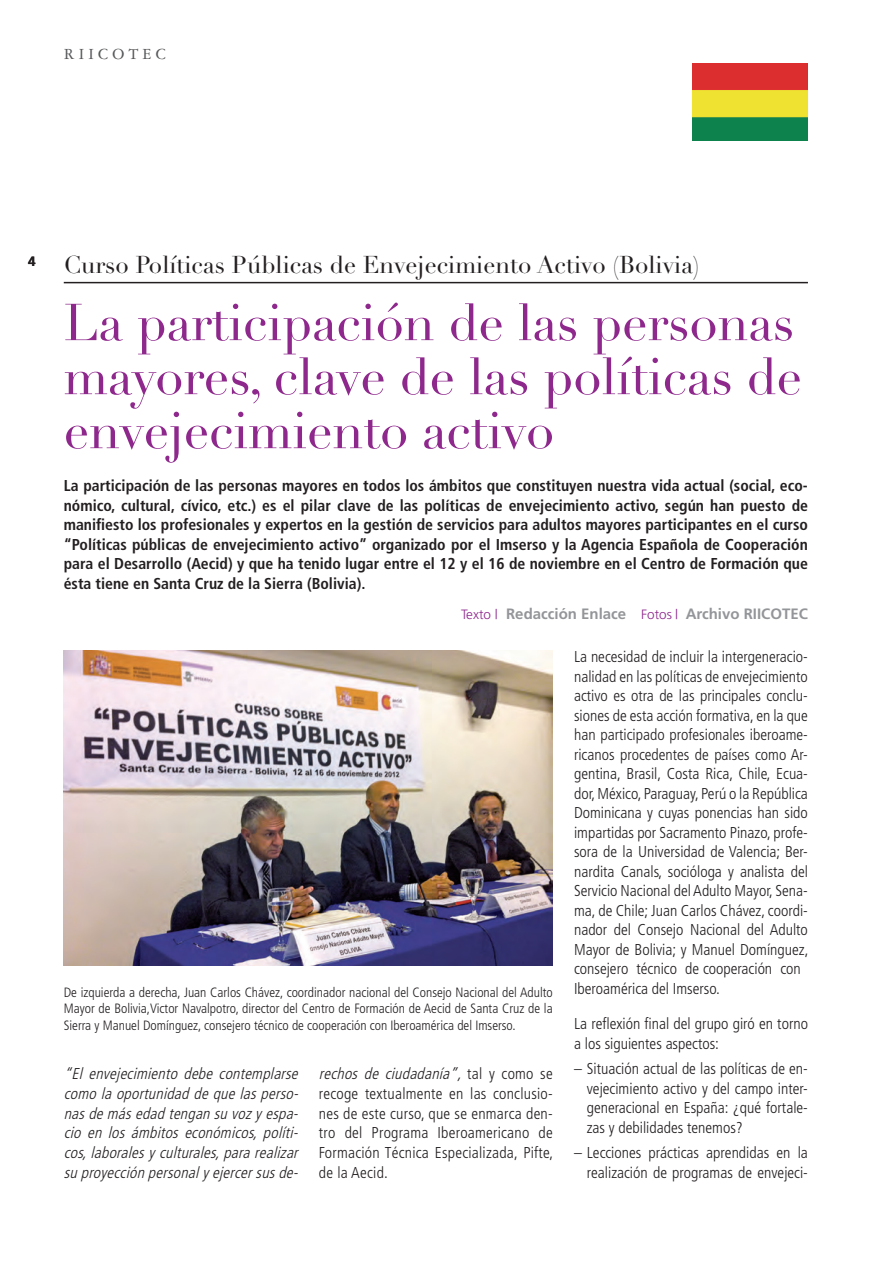
<style>
.page{position:relative;width:893px;height:1263px;background:#fff}
.page>*{position:absolute;margin:0;border:0;box-sizing:border-box;transform-origin:0 0}
.TITULO{font:51px/54px "Didot LH";letter-spacing:-.005em;color:#8f288d}
.ANTETITULO{font:24px "Didot LH";color:#231f20}
._0_CABECERA{font:16.5px "Garamond Three";letter-spacing:.25em;color:#57585a}
.TEXTO{font:300 condensed 15.75px/19.5px "Frutiger";color:#231f20;text-align:justify}
.ENTRADILLA{font:700 condensed 15.75px/19.5px "Frutiger";color:#231f20;text-align:justify}
.TEXTO___1_mm{font:300 condensed 15.75px/19.5px "Frutiger";color:#231f20}
.TEXTO-2{font:italic 300 condensed 15.75px/19.8px "Frutiger";color:#231f20;text-align:justify}
.t1{font:700 15px "Frutiger";color:#939598}
.PIE_DE_FOTO{font:300 condensed 13.5px/16.5px "Frutiger";color:#231f20;text-align:justify}
.t2{font:700 13.5px "Frutiger";color:#231f20}
.s1{font-weight:300;font-size:13.5px;color:#8f288d}
.s2{font-style:italic}
</style>
<div class="page">
<hr style="left:892px;top:0;width:1px;height:1263px;background:#e7d8ea">
<hr style="left:64px;top:282px;width:744px;height:1px;background:#231f20">
<img style="left:64px;top:651px;width:489px;height:314px">
<img style="left:693px;top:64px;width:115px;height:76px">
<hr style="left:892px;top:1106px;width:1px;height:157px;background:#e21a21">
<p class="_0_CABECERA" style="left:64px;top:45px;width:104px">RIICOTEC</p>
<p class="t2" style="left:28px;top:253px;width:9px">4</p>
<p class="ANTETITULO" style="left:64px;top:251px;width:637px">Curso Políticas Públicas de Envejecimiento Activo (Bolivia)</p>
<p class="TITULO" style="left:64px;top:297px;width:740px">La participación de las personas mayores, clave de las políticas de envejecimiento activo</p>
<p class="ENTRADILLA" style="left:64px;top:476px;width:746px">La participación de las personas mayores en todos los ámbitos que constituyen nuestra vida actual (social, eco&shy;nómico, cultural, cívico, etc.) es el pilar clave de las políticas de envejecimiento activo, según han puesto de manifiesto los profesionales y expertos en la gestión de servicios para adultos mayores participantes en el curso “Políticas públicas de envejecimiento activo” organizado por el Imserso y la Agencia Española de Cooperación para el Desarrollo (Aecid) y que ha tenido lugar entre el 12 y el 16 de noviembre en el Centro de Formación que ésta tiene en Santa Cruz de la Sierra (Bolivia).</p>
<p class="t1" style="left:461px;top:605px;width:348px"><span class="s1">Texto |</span> Redacción Enlace <span class="s1">Fotos |</span> Archivo RIICOTEC</p>
<p class="PIE_DE_FOTO" style="left:64px;top:984px;width:490px">De izquierda a derecha, Juan Carlos Chávez, coordinador nacional del Consejo Nacional del Adulto Mayor de Bolivia,Victor Navalpotro, director del Centro de Formación de Aecid de Santa Cruz de la Sierra y Manuel Domínguez, consejero técnico de cooperación con Iberoamérica del Imserso.</p>
<p class="TEXTO-2" style="left:64px;top:1064px;width:240px">“El envejecimiento debe contemplarse como laoportunidad dequelasperso&shy;nasdemásedad tengan su vozyespa&shy;cio en los ámbitos económicos, políti&shy;cos,laboralesyculturales,pararealizar su proyección personalyejercersusde-</p>
<p class="TEXTO" style="left:319px;top:1064px;width:236px"><span class="s2">rechos de ciudadanía”,</span> t a l y c o m o s e recoge textualmente en las conclusio&shy;nes de este curso, que se enmarca den&shy;tro del Programa Iberoamericano de Formación Técnica Especializada, Pifte, de la Aecid.</p>
<p class="TEXTO" style="left:574px;top:647px;width:236px;text-align:left">La necesidad de incluir la intergeneracio&shy;nalidad en las políticas de envejecimiento activo es otra de las principales conclu&shy;siones de esta acción formativa, en la que han participado profesionales iberoame&shy;ricanos procedentes de países como Ar&shy;gentina, Brasil, Costa Rica, Chile, Ecua&shy;dor, México, Paraguay, Perú o la República Dominicana y cuyas ponencias han sido impartidas por Sacramento Pinazo, profe&shy;sora de la Universidad de Valencia; Ber&shy;nardita Canals, socióloga y analista del Servicio Nacional del Adulto Mayor, Sena&shy;ma, de Chile; Juan Carlos Chávez, coordi&shy;nador del Consejo Nacional del Adulto Mayor de Bolivia; y Manuel Domínguez, consejero técnico de cooperación con Iberoamérica del Imserso.</p>
<p class="TEXTO___1_mm" style="left:574px;top:1014px;width:235px">La reflexión final del grupo giró en torno a los siguientes aspectos:</p>
<p class="TEXTO___1_mm" style="left:587px;top:1059px;width:223px;text-align:justify;text-indent:-13px">– Situación actual de las políticas de en&shy;vejecimiento activo y del campo inter&shy;generacional en España: ¿qué fortale&shy;zas y debilidades tenemos?</p>
<p class="TEXTO___1_mm" style="left:574px;top:1143px;width:235px;text-align:right">– Lecciones prácticas aprendidas en la realización de programas de envejeci-</p>
</div>
